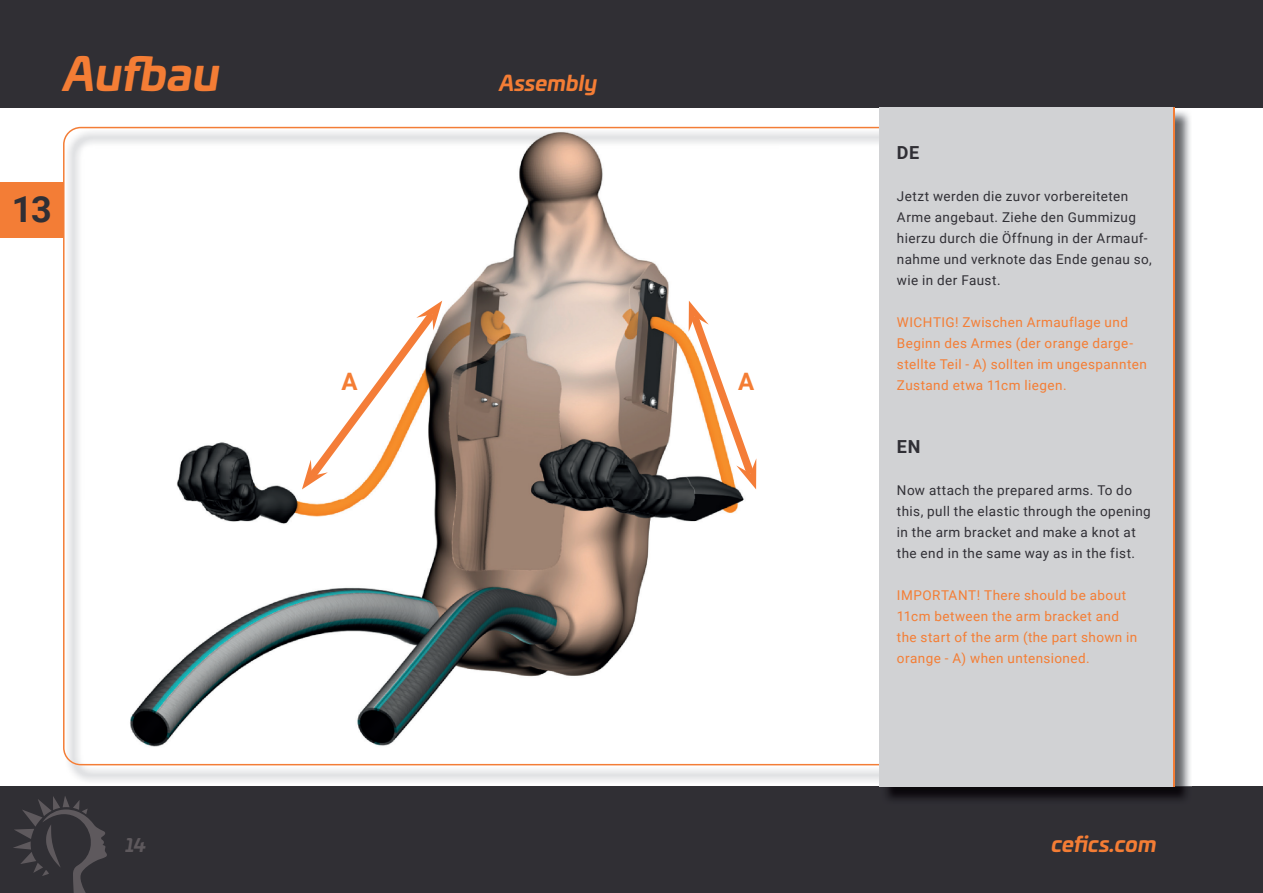
<style>
.page{position:relative;width:1263px;height:893px;background:#fff}
.page>*{position:absolute;margin:0;border:0;box-sizing:border-box;transform-origin:0 0}
.t1{font:italic 700 45px "Univia Pro";color:#f47d35}
.t2{font:700 36px "Roboto";color:#302f35}
.t3{font:700 24px "Roboto";color:#f47d34}
.t4{font:italic 700 21px "Univia Pro";color:#f47d35}
.t5{font:700 18px "Roboto";color:#302f35}
.t6{font:italic 700 18px "Univia Pro";color:#5e595d}
.t7{font:13.5px/21px "Roboto";letter-spacing:.03em;color:#302f35}
.t8{font:13.5px/21px "Roboto";letter-spacing:.035em;color:#f47d34}
</style>
<div class="page">
<div style="left:0;top:0;width:1263px;height:107px;background:#302f34"></div>
<div style="left:0;top:786px;width:1263px;height:107px;background:#302f34"></div>
<svg style="left:13px;top:796px;width:94px;height:97px"></svg>
<div style="left:0;top:182px;width:64px;height:56px;background:#f37d36"></div>
<svg style="left:63px;top:127px;width:816px;height:638px"></svg>
<svg style="left:689px;top:301px;width:67px;height:188px"></svg>
<svg style="left:302px;top:301px;width:140px;height:188px"></svg>
<img style="left:887px;top:111px;width:305px;height:689px">
<div style="left:879px;top:107px;width:295px;height:680px;background:#d1d2d4"></div>
<hr style="left:1174px;top:107px;width:1px;height:680px;background:#f37d36">
<h1 class="t1" style="left:64px;top:38px;width:158px">Aufbau</h1>
<h2 class="t2" style="left:12px;top:184px;width:41px">13</h2>
<h3 class="t4" style="left:499px;top:67px;width:99px">Assembly</h3>
<h3 class="t3" style="left:341px;top:365px;width:18px">A</h3>
<h3 class="t3" style="left:738px;top:365px;width:18px">A</h3>
<h3 class="t5" style="left:897px;top:140px;width:24px">DE</h3>
<p class="t7" style="left:897px;top:185px;width:256px">Jetzt werden die zuvor vorbereiteten<br>Arme angebaut. Ziehe den Gummizug hierzu durch die Öffnung in der Armauf&shy;nahme und verknote das Ende genau so, wie in der Faust.</p>
<p class="t8" style="left:897px;top:311px;width:251px">WICHTIG! Zwischen Armauflage und Beginn des Armes (der orange darge&shy;stellte Teil - A) sollten im ungespannten Zustand etwa 11cm liegen.</p>
<h3 class="t5" style="left:897px;top:434px;width:25px">EN</h3>
<p class="t7" style="left:897px;top:479px;width:255px">Now attach the prepared arms. To do this, pull the elastic through the opening in the arm bracket and make a knot at the end in the same way as in the fist.</p>
<p class="t8" style="left:897px;top:584px;width:242px">IMPORTANT! There should be about<br>11cm between the arm bracket and the start of the arm (the part shown in orange - A) when untensioned.</p>
<h3 class="t6" style="left:126px;top:831px;width:22px">14</h3>
<h3 class="t4" style="left:1051px;top:827px;width:107px">cefics.com</h3>
</div>
